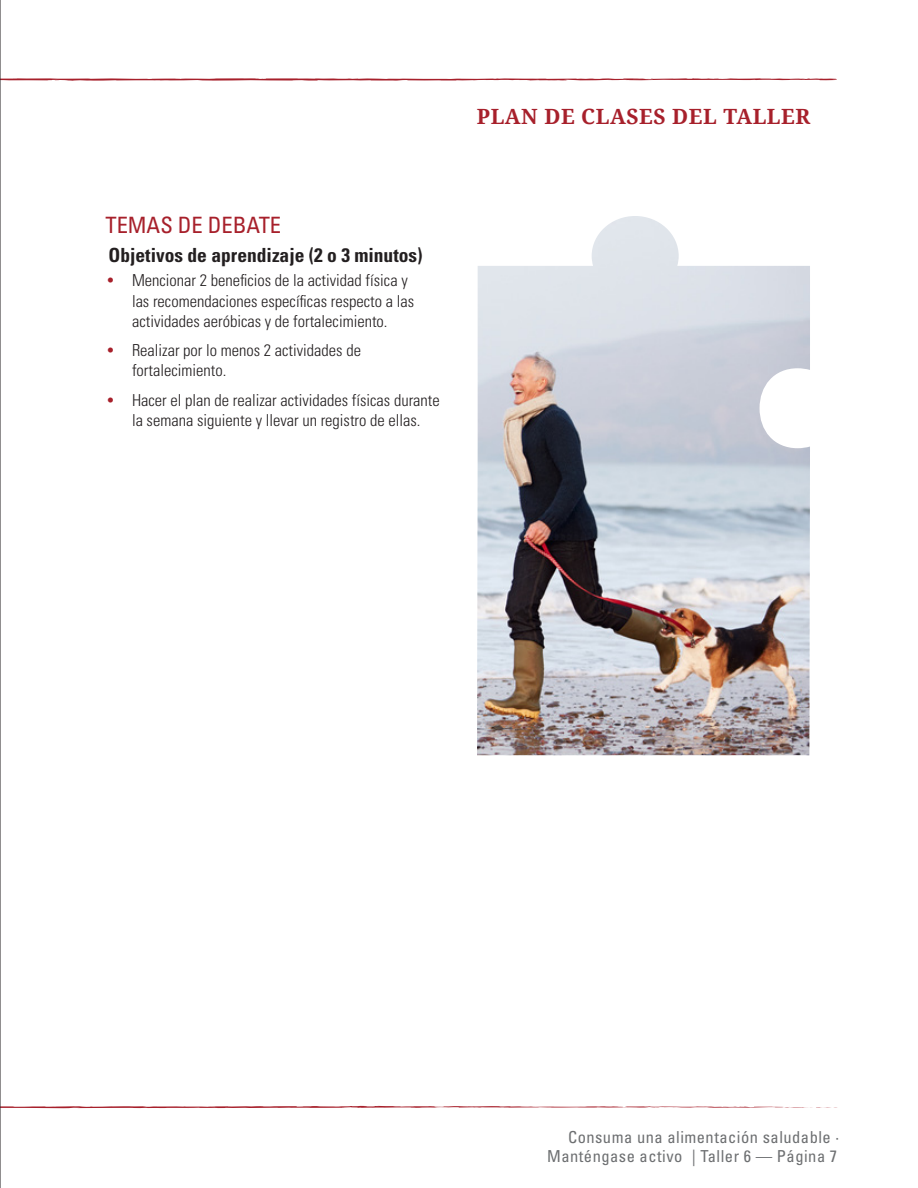
<style>
.page{position:relative;width:918px;height:1188px;background:#fff}
.page>*{position:absolute;margin:0;border:0;box-sizing:border-box;transform-origin:0 0}
.t1{font:condensed 22.5px "Vsbrww Univers";color:#a7202b}
.t2{font:700 21px "Qmkdns Noto Serif";letter-spacing:.025em;color:#a7202b}
.t3{font:700 condensed 19.5px "Qjbpbt Univers";color:#231f20}
.t4{font:300 condensed 16.5px/20.2px "Bpcxpm Univers";color:#231f20}
.t5{font:condensed 16.5px/19.8px "Vsbrww Univers";letter-spacing:.03em;color:#6d6f71;text-align:right}
.s1{font-family:"Vsbrww Univers";font-weight:400;color:#a7202b}
</style>
<div class="page">
<svg style="left:1px;top:78px;width:836px;height:3px;background:#d18b90"></svg>
<svg style="left:1px;top:1106px;width:836px;height:3px"></svg>
<img style="left:477px;top:216px;width:333px;height:539px">
<hr style="left:0;top:0;width:1px;height:1188px;background:#231f20">
<h1 class="t1" style="left:105px;top:211px;width:177px">TEMAS DE DEBATE</h1>
<h4 class="t3" style="left:108px;top:243px;width:316px">Objetivos de aprendizaje (2 o 3 minutos)</h4>
<p class="t4" style="left:132px;top:271px;width:284px;text-indent:-24px"><span class="s1">•</span> Mencionar 2 beneficios de la actividad física y las recomendaciones específicas respecto a las actividades aeróbicas y de fortalecimiento.</p>
<p class="t4" style="left:132px;top:340px;width:231px;text-indent:-24px"><span class="s1">•</span> Realizar por lo menos 2 actividades de fortalecimiento.</p>
<p class="t4" style="left:108px;top:390px;width:333px;text-align:center"><span class="s1">•</span> Hacer el plan de realizar actividades físicas durante la semana siguiente y llevar un registro de ellas.</p>
<p class="t2" style="left:477px;top:102px;width:335px">PLAN DE CLASES DEL TALLER</p>
<p class="t5" style="left:547px;top:1127px;width:294px">Consuma una alimentación saludable ·<br>Manténgase activo | Taller 6 — Página 7</p>
</div>
